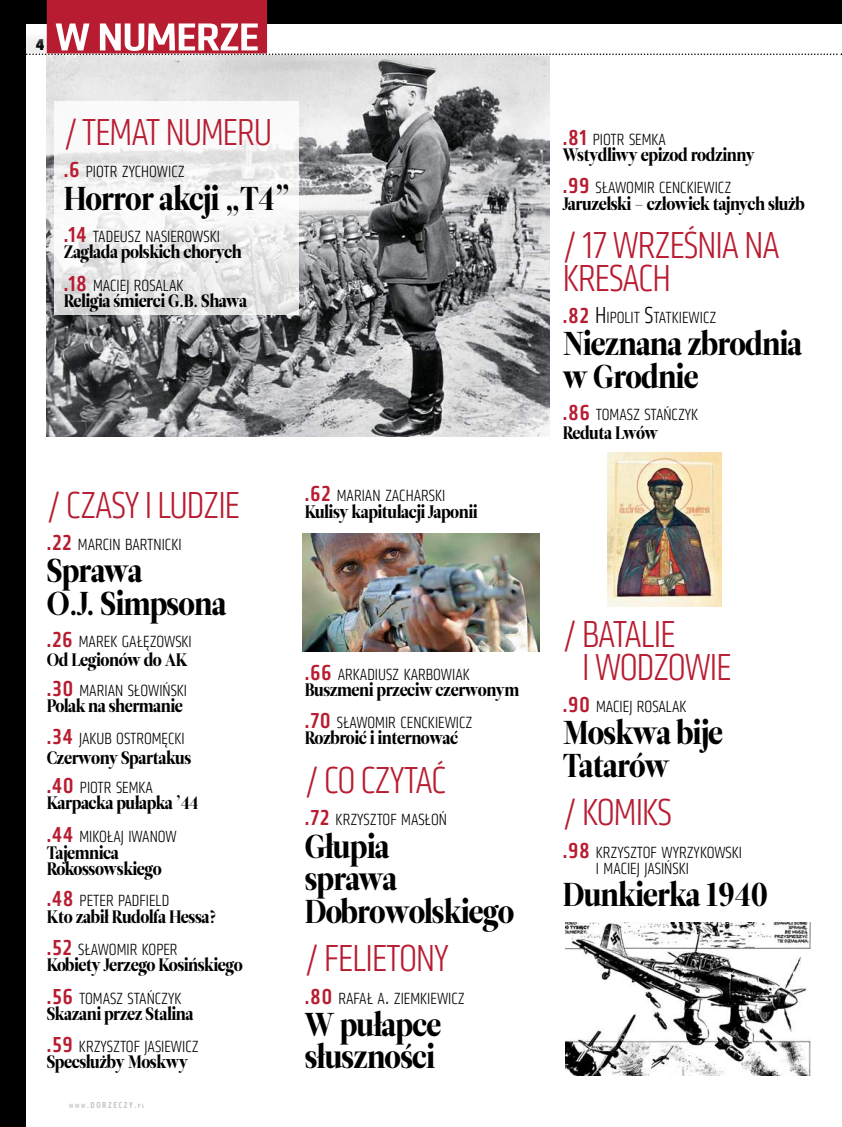
<style>
.page{position:relative;width:842px;height:1127px;background:#fff}
.page>*{position:absolute;margin:0;border:0;box-sizing:border-box;transform-origin:0 0}
.t1{font:500 condensed 40.5px "Klavika";color:#fff;scale:1.25 1}
.t2{font:300 condensed 39px/32.4px "Klavika";letter-spacing:-.025em;color:#b81c31}
.t3{font:33px/32.4px "Leitura Display";letter-spacing:-.025em;color:#000;scale:.89 1}
.t4{font:18px/16.2px "Leitura Display";letter-spacing:-.025em;color:#000;scale:.89 1}
.t5{font:300 condensed 16.8px/16.2px "Klavika";color:#000}
.t6{font:800 condensed 14.55px "Futura";color:#000}
.t7{font:500 condensed 9px "Klavika";letter-spacing:.18em;color:#c0c2c4}
.s1{font-weight:500;font-size:22.5px;color:#b81c31}
.s2{font-size:6.3px}
.s3{font-style:inherit}
.s4{font-size:24px}
</style>
<div class="page">
<img style="left:47px;top:55px;width:503px;height:381px">
<svg style="left:54px;top:101px;width:244px;height:214px;fill:#f4f4f5"></svg>
<img style="left:303px;top:534px;width:236px;height:118px">
<img style="left:607px;top:453px;width:115px;height:153px">
<img style="left:566px;top:922px;width:245px;height:154px">
<svg style="left:26px;top:0;width:816px;height:55px"></svg>
<div style="left:0;top:0;width:26px;height:1127px;background:#000"></div>
<p class="t6" style="left:36px;top:35px;width:10px">4</p>
<h1 class="t1" style="left:55px;top:12px;width:114px">W NUMERZE</h1>
<h2 class="t2" style="left:64px;top:116px;width:175px">/ TEMAT NUMERU</h2>
<p class="t5" style="left:64px;top:164px;width:36px"><span class="s1">.6</span> PIOTR</p>
<p class="t5" style="left:122px;top:164px;width:64px">ZYCHOWICZ</p>
<h3 class="t3" style="left:64px;top:182px;width:257px">Horror akcji „T4”</h3>
<p class="t5" style="left:64px;top:229px;width:155px"><span class="s1">.14</span> TADEUSZ NASI EROWSKI</p>
<p class="t4" style="left:64px;top:244px;width:201px">Zagłada polskich chorych</p>
<p class="t5" style="left:64px;top:277px;width:79px"><span class="s1">.18</span> MACIEJ ROSA</p>
<p class="t5" style="left:163px;top:277px;width:22px">LAK</p>
<p class="t4" style="left:64px;top:293px;width:208px">Religia śmierci G.B. Shawa</p>
<h2 class="t2" style="left:47px;top:489px;width:191px">/ CZASY I LUDZ IE</h2>
<p class="t5" style="left:47px;top:536px;width:134px"><span class="s1">.22</span> MARCIN BARTNICKI</p>
<h3 class="t3" style="left:47px;top:555px;width:203px">Sprawa<br>O.J. Simpsona</h3>
<p class="t5" style="left:47px;top:634px;width:144px"><span class="s1">.26</span> MAREK GAŁĘZOWSKI</p>
<p class="t4" style="left:47px;top:652px;width:160px">Od Legionów do AK</p>
<p class="t5" style="left:47px;top:682px;width:140px"><span class="s1">.30</span> MARIAN SŁOWIŃSKI</p>
<p class="t4" style="left:47px;top:698px;width:154px">Polak na shermanie</p>
<p class="t5" style="left:47px;top:731px;width:78px"><span class="s1">.34</span> JAKUB OSTRO</p>
<p class="t5" style="left:152px;top:731px;width:32px">MĘCKI</p>
<p class="t4" style="left:47px;top:749px;width:164px">Czerwony Spartakus</p>
<p class="t5" style="left:47px;top:779px;width:47px"><span class="s1">.40</span> PIOTR</p>
<p class="t5" style="left:116px;top:779px;width:38px">SEMKA</p>
<p class="t4" style="left:47px;top:795px;width:172px">Karpacka pułapka ’44</p>
<p class="t5" style="left:47px;top:828px;width:132px"><span class="s1">.44</span> MIKOŁAJ IWANOW</p>
<p class="t4" style="left:47px;top:845px;width:131px">Tajemnica<br>Rokossowskiego</p>
<p class="t5" style="left:47px;top:893px;width:124px"><span class="s1">.48</span> PETER PADFIELD</p>
<p class="t4" style="left:47px;top:908px;width:192px">Kto zabił Rudolfa Hessa?</p>
<p class="t5" style="left:47px;top:941px;width:131px"><span class="s1">.52</span> SŁAWOMIR KOPER</p>
<p class="t4" style="left:47px;top:957px;width:222px">Kobiety Jerzego Kosińskiego</p>
<p class="t5" style="left:47px;top:990px;width:136px"><span class="s1">.56</span> TOMASZ STAŃCZYK</p>
<p class="t4" style="left:47px;top:1005px;width:166px">Skazani przez Stalina</p>
<p class="t5" style="left:47px;top:1039px;width:153px"><span class="s1">.59</span> KRZYSZTO F JASI EWICZ</p>
<p class="t4" style="left:47px;top:1054px;width:160px">Specsłużby Moskwy</p>
<p class="t7" style="left:69px;top:1099px;width:77px"><span class="s2">WWW</span><span class="s3">.</span>DORZECZY<span class="s3">.</span><span class="s2">PL</span></p>
<p class="t5" style="left:305px;top:488px;width:140px"><span class="s1">.62</span> MARIAN ZACHARSKI</p>
<p class="t4" style="left:305px;top:503px;width:196px">Kulisy kapitulacji Japonii</p>
<p class="t5" style="left:305px;top:666px;width:167px"><span class="s1">.66</span> ARKADIUSZ KARBOWIAK</p>
<p class="t4" style="left:305px;top:681px;width:242px">Buszmeni przeciw czerwonym</p>
<p class="t5" style="left:305px;top:715px;width:169px"><span class="s1">.70</span> SŁAWOMIR CENCKIEWICZ</p>
<p class="t4" style="left:305px;top:730px;width:174px">Rozbroić i internować</p>
<h2 class="t2" style="left:305px;top:764px;width:143px">/ CO CZYTAĆ</h2>
<p class="t5" style="left:305px;top:812px;width:144px"><span class="s1">.72</span> KRZYSZTO F MASŁOŃ</p>
<h3 class="t3" style="left:305px;top:830px;width:237px">Głupia<br>sprawa<br>Dobrowolskiego</h3>
<h2 class="t2" style="left:305px;top:943px;width:145px">/ FELIETONY</h2>
<p class="t5" style="left:305px;top:990px;width:161px"><span class="s1">.80</span> RAFAŁ A<span class="s4">.</span> ZIEMKIEWICZ</p>
<h3 class="t3" style="left:305px;top:1008px;width:155px">W pułapce słuszności</h3>
<p class="t5" style="left:563px;top:131px;width:44px"><span class="s1">.81</span> PIOTR</p>
<p class="t5" style="left:629px;top:131px;width:38px">SEMKA</p>
<p class="t4" style="left:563px;top:147px;width:217px">Wstydliwy epizod rodzinny</p>
<p class="t5" style="left:563px;top:180px;width:170px"><span class="s1">.99</span> SŁAWOMIR CENCKIEWICZ</p>
<p class="t4" style="left:563px;top:195px;width:274px">Jaruzelski – człowiek tajnych służb</p>
<h2 class="t2" style="left:563px;top:230px;width:199px">/ 17 WRZEŚNIA NA<br>KRESACH</h2>
<p class="t5" style="left:563px;top:310px;width:155px"><span class="s1">.82</span> <span class="s4">H</span> IPOLIT <span class="s4">S</span>TATKIEWICZ</p>
<h3 class="t3" style="left:563px;top:328px;width:271px">Nieznana zbrodnia w Grodnie</h3>
<p class="t5" style="left:563px;top:407px;width:137px"><span class="s1">.86</span> TOMASZ STAŃCZYK</p>
<p class="t4" style="left:563px;top:425px;width:109px">Reduta Lwów</p>
<h2 class="t2" style="left:582px;top:619px;width:151px;text-indent:-20px">/ BATALIE<br>I WODZOWI E</h2>
<p class="t5" style="left:563px;top:698px;width:83px"><span class="s1">.90</span> MACIEJ ROSA</p>
<p class="t5" style="left:666px;top:698px;width:22px">LAK</p>
<h3 class="t3" style="left:563px;top:717px;width:181px">Moskwa bije<br>Tatarów</h3>
<h2 class="t2" style="left:563px;top:797px;width:108px">/ KOMI KS</h2>
<p class="t5" style="left:596px;top:844px;width:145px;text-indent:-33px"><span class="s1">.98</span> KRZYSZTO F WYRZYKOWSKI<br>I MACIEJ JASI ŃSKI</p>
<h3 class="t3" style="left:563px;top:879px;width:232px">Dunkierka 1940</h3>
</div>
